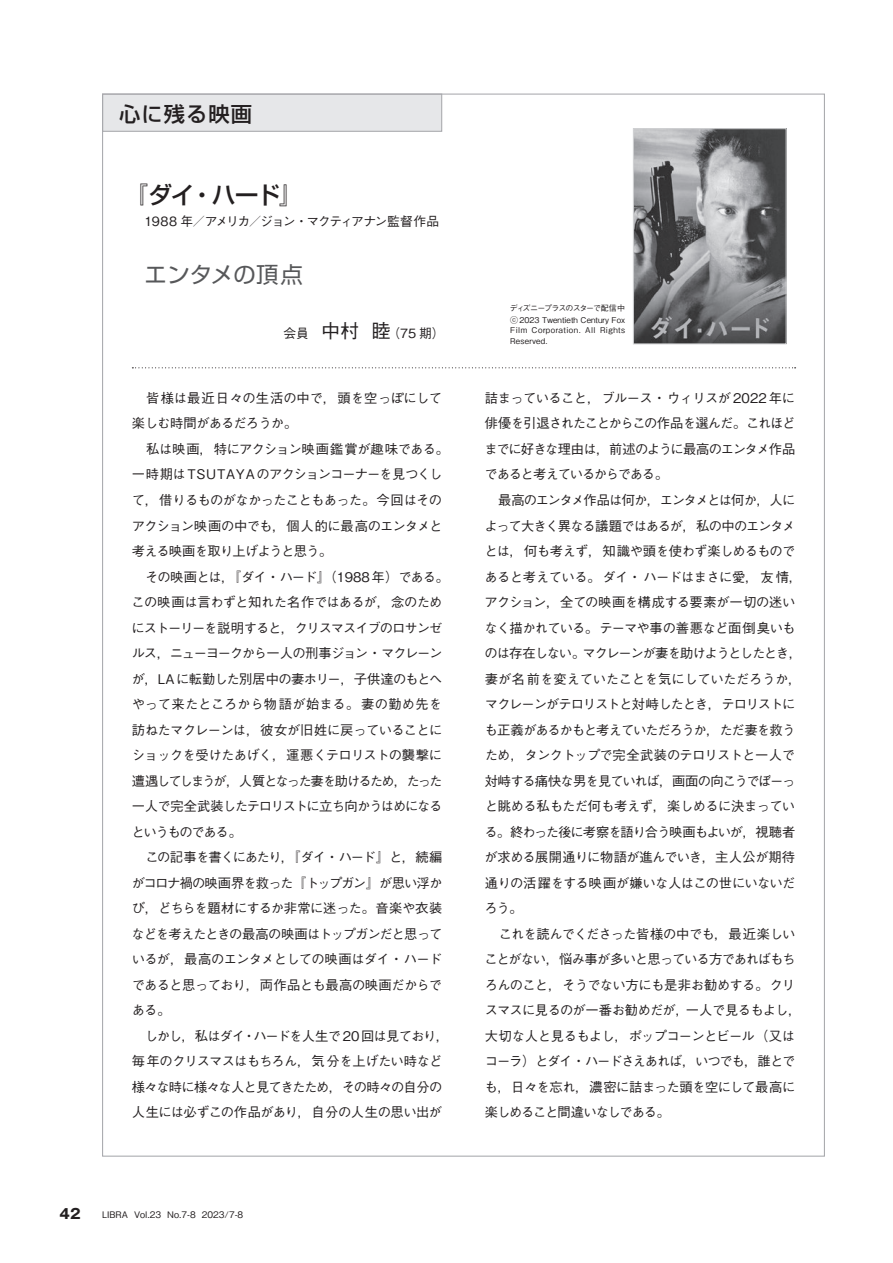
<style>
.page{position:relative;width:893px;height:1263px;background:#fff}
.page>*{position:absolute;margin:0;border:0;box-sizing:border-box;transform-origin:0 0}
.t1{font:500 23.85px "Shin Go Pro";color:#231f20}
.t2{font:22.35px "Shin Go Pro";letter-spacing:.01em;color:#57585a}
.t3{font:500 20.85px "Shin Go Pro";letter-spacing:.05em;color:#231f20}
.t4{font:700 13.8px "Gothic MB101 Pro";color:#231f20}
.t5{font:500 13.35px/25.5px "Gothic BBB Pro";letter-spacing:-.055em;color:#231f20}
.t6{font:500 12.75px "Gothic BBB Pro";letter-spacing:-.085em;color:#231f20}
.t7{font:500 12.75px "Gothic BBB Pro";letter-spacing:-.065em;color:#231f20}
.t8{font:500 9px "Gothic BBB Pro";color:#231f20}
.t9{font:500 7.95px/12.1px "Gothic BBB Pro";color:#231f20}
.t10{font:500 7.95px/10.1px "Gothic BBB Pro";letter-spacing:.055em;color:#231f20}
.s1{font-size:19.2px}
</style>
<div class="page">
<div style="left:102px;top:94px;width:340px;height:38px;background:#e6e7e9;border:1px solid #a8a9ad"></div>
<svg style="left:132px;top:367px;width:664px;height:1px"></svg>
<img style="left:635px;top:130px;width:150px;height:212px">
<div style="left:633px;top:128px;width:154px;height:216px;border:1px solid #d1d2d4"></div>
<h3 class="t3" style="left:119px;top:97px;width:134px">心に残る映画</h3>
<h1 class="t1" style="left:124px;top:175px;width:180px">『ダイ・ハード』</h1>
<p class="t6" style="left:145px;top:211px;width:296px">1988 年／アメリカ／ジョン・マクティアナン監督作品</p>
<h2 class="t2" style="left:145px;top:256px;width:160px">エンタメの頂点</h2>
<p class="t7" style="left:283px;top:323px;width:163px">会員　<span class="s1">中村 睦</span>（75 期）</p>
<p class="t9" style="left:510px;top:301px;width:117px">ディズニープラスのスターで配信中ⓒ2023 Twentieth Century Fox</p>
<p class="t10" style="left:510px;top:324px;width:116px">Film Corporation. All Rights<br>Reserved.</p>
<p class="t5" style="left:132px;top:383px;width:319px">　皆様は最近日々の生活の中で，頭を空っぽにして楽しむ時間があるだろうか。<br>　私は映画，特にアクション映画鑑賞が趣味である。一時期は TSUTAYA のアクションコーナーを見つくして，借りるものがなかったこともあった。今回はそのアクション映画の中でも，個人的に最高のエンタメと考える映画を取り上げようと思う。<br>　その映画とは，『ダイ・ハード』（1988年）である。この映画は言わずと知れた名作ではあるが，念のためにストーリーを説明すると，クリスマスイブのロサンゼルス，ニューヨークから一人の刑事ジョン・マクレーンが，LA に転勤した別居中の妻ホリー，子供達のもとへやって来たところから物語が始まる。妻の勤め先を訪ねたマクレーンは，彼女が旧姓に戻っていることにショックを受けたあげく，運悪くテロリストの襲撃に遭遇してしまうが，人質となった妻を助けるため，たった一人で完全武装したテロリストに立ち向かうはめになるというものである。<br>　この記事を書くにあたり，『ダイ・ハード』と，続編がコロナ禍の映画界を救った『トップガン』が思い浮かび，どちらを題材にするか非常に迷った。音楽や衣装などを考えたときの最高の映画はトップガンだと思っているが，最高のエンタメとしての映画はダイ・ハードであると思っており，両作品とも最高の映画だからである。<br>　しかし，私はダイ・ハードを人生で 20 回は見ており，毎年のクリスマスはもちろん，気分を上げたい時など様々な時に様々な人と見てきたため，その時々の自分の人生には必ずこの作品があり，自分の人生の思い出が</p>
<p class="t5" style="left:484px;top:383px;width:319px">詰まっていること，ブルース・ウィリスが2022年に俳優を引退されたことからこの作品を選んだ。これほどまでに好きな理由は，前述のように最高のエンタメ作品であると考えているからである。<br>　最高のエンタメ作品は何か，エンタメとは何か，人によって大きく異なる議題ではあるが，私の中のエンタメとは，何も考えず，知識や頭を使わず楽しめるものであると考えている。ダイ・ハードはまさに愛，友情，アクション，全ての映画を構成する要素が一切の迷いなく描かれている。テーマや事の善悪など面倒臭いものは存在しない。マクレーンが妻を助けようとしたとき，妻が名前を変えていたことを気にしていただろうか，マクレーンがテロリストと対峙したとき，テロリストにも正義があるかもと考えていただろうか，ただ妻を救うため，タンクトップで完全武装のテロリストと一人で対峙する痛快な男を見ていれば，画面の向こうでぼーっと眺める私もただ何も考えず，楽しめるに決まっている。終わった後に考察を語り合う映画もよいが，視聴者が求める展開通りに物語が進んでいき，主人公が期待通りの活躍をする映画が嫌いな人はこの世にいないだろう。<br>　これを読んでくださった皆様の中でも，最近楽しいことがない，悩み事が多いと思っている方であればもちろんのこと，そうでない方にも是非お勧めする。クリスマスに見るのが一番お勧めだが，一人で見るもよし，大切な人と見るもよし，ポップコーンとビール（又はコーラ）とダイ・ハードさえあれば，いつでも，誰とでも，日々を忘れ，濃密に詰まった頭を空にして最高に楽しめること間違いなしである。</p>
<p class="t4" style="left:60px;top:1202px;width:22px">42</p>
<p class="t8" style="left:102px;top:1207px;width:143px">LIBRA Vol.23 No.7-8 2023/7-8</p>
</div>
